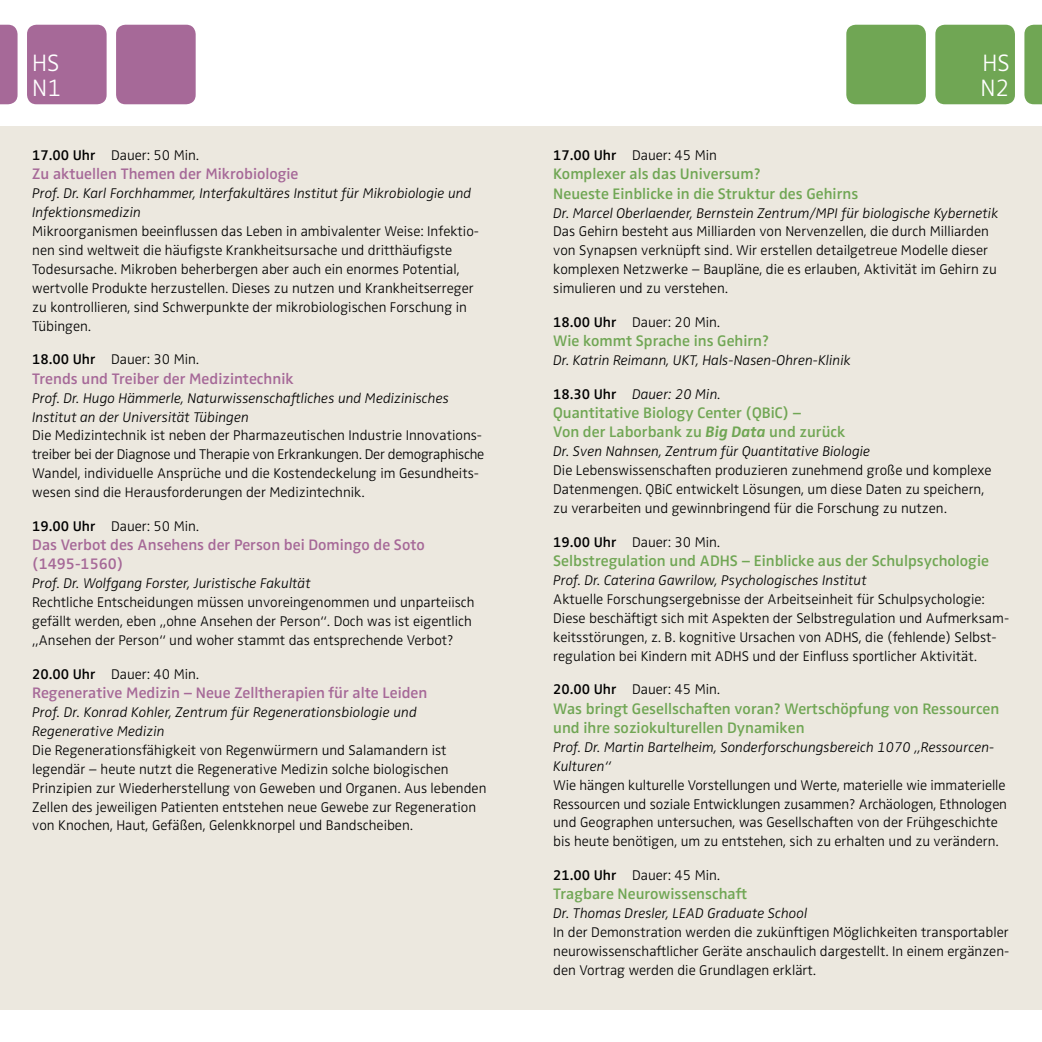
<style>
.page{position:relative;width:1042px;height:1042px;background:#fff}
.page>*{position:absolute;margin:0;border:0;box-sizing:border-box;transform-origin:0 0}
.t1{font:300 24.5px/24.5px "Zwo OT";color:#fff}
.t2{font:600 15.75px/19.2px "Zwo OT";color:#70a654}
.t3{font:600 15.75px/19.2px "Zwo OT";color:#a66998}
.t4{font:300 14.53px/18.9px "Zwo OT";color:#000}
.t5{font:italic 300 14.53px/18.9px "Zwo OT";color:#000}
.s1{font-weight:600}
.s2{font-weight:600;font-style:normal}
.s3{font-weight:700;font-style:italic}
</style>
<div class="page">
<div style="left:0;top:126px;width:1042px;height:883px;background:#ece8df"></div>
<div style="left:27px;top:25px;width:80px;height:79px;background:#a66998;border-radius:9px"></div>
<svg style="left:0;top:25px;width:18px;height:79px"></svg>
<div style="left:116px;top:25px;width:80px;height:79px;background:#a66998;border-radius:9px"></div>
<div style="left:935px;top:25px;width:80px;height:79px;background:#70a654;border-radius:9px"></div>
<div style="left:846px;top:25px;width:80px;height:79px;background:#70a654;border-radius:9px"></div>
<svg style="left:1024px;top:25px;width:18px;height:79px"></svg>
<h1 class="t1" style="left:32px;top:51px;width:31px">HS<br>N1</h1>
<h1 class="t1" style="left:980px;top:51px;width:31px">HS<br>N2</h1>
<p class="t4" style="left:32px;top:146px;width:168px"><span class="s1">17.00 Uhr</span> Dauer: 50 Min.</p>
<p class="t3" style="left:32px;top:165px;width:268px">Zu aktuellen Themen der Mikrobiologie</p>
<p class="t5" style="left:32px;top:184px;width:441px">Prof. Dr. Karl Forchhammer, Interfakultäres Institut für Mikrobiologie und<br>Infektionsmedizin</p>
<p class="t4" style="left:32px;top:222px;width:448px">Mikroorganismen beeinflussen das Leben in ambivalenter Weise: Infektio&shy;nen sind weltweit die häufigste Krankheitsursache und dritthäufigste Todesursache. Mikroben beherbergen aber auch ein enormes Potential, wertvolle Produkte herzustellen. Dieses zu nutzen und Krankheitserreger zu kontrollieren, sind Schwerpunkte der mikrobiologischen Forschung in Tübingen.</p>
<p class="t4" style="left:32px;top:350px;width:168px"><span class="s1">18.00 Uhr</span> Dauer: 30 Min.</p>
<p class="t3" style="left:32px;top:369px;width:263px">Trends und Treiber der Medizintechnik</p>
<p class="t5" style="left:32px;top:389px;width:418px">Prof. Dr. Hugo Hämmerle, Naturwissenschaftliches und Medizinisches<br>Institut an der Universität Tübingen</p>
<p class="t4" style="left:32px;top:426px;width:454px">Die Medizintechnik ist neben der Pharmazeutischen Industrie Innovations&shy;treiber bei der Diagnose und Therapie von Erkrankungen. Der demographische Wandel, individuelle Ansprüche und die Kostendeckelung im Gesundheits&shy;wesen sind die Herausforderungen der Medizintechnik.</p>
<p class="t4" style="left:32px;top:517px;width:168px"><span class="s1">19.00 Uhr</span> Dauer: 50 Min.</p>
<p class="t3" style="left:32px;top:536px;width:394px">Das Verbot des Ansehens der Person bei Domingo de Soto (1495-1560)</p>
<p class="t5" style="left:32px;top:574px;width:280px">Prof. Dr. Wolfgang Forster, Juristische Fakultät</p>
<p class="t4" style="left:32px;top:593px;width:444px">Rechtliche Entscheidungen müssen unvoreingenommen und unparteiisch gefällt werden, eben „ohne Ansehen der Person“. Doch was ist eigentlich „Ansehen der Person“ und woher stammt das entsprechende Verbot?</p>
<p class="t4" style="left:32px;top:665px;width:168px"><span class="s1">20.00 Uhr</span> Dauer: 40 Min.</p>
<p class="t3" style="left:32px;top:683px;width:397px">Regenerative Medizin – Neue Zelltherapien für alte Leiden</p>
<p class="t5" style="left:32px;top:703px;width:386px">Prof. Dr. Konrad Kohler, Zentrum für Regenerationsbiologie und<br>Regenerative Medizin</p>
<p class="t4" style="left:32px;top:741px;width:456px">Die Regenerationsfähigkeit von Regenwürmern und Salamandern ist legendär – heute nutzt die Regenerative Medizin solche biologischen Prinzipien zur Wiederherstellung von Geweben und Organen. Aus lebenden Zellen des jeweiligen Patienten entstehen neue Gewebe zur Regeneration von Knochen, Haut, Gefäßen, Gelenkknorpel und Bandscheiben.</p>
<p class="t4" style="left:553px;top:146px;width:165px"><span class="s1">17.00 Uhr</span> Dauer: 45 Min</p>
<p class="t2" style="left:553px;top:165px;width:306px">Komplexer als das Universum?<br>Neueste Einblicke in die Struktur des Gehirns</p>
<p class="t5" style="left:553px;top:204px;width:447px">Dr. Marcel Oberlaender, Bernstein Zentrum/MPI für biologische Kybernetik</p>
<p class="t4" style="left:553px;top:223px;width:445px">Das Gehirn besteht aus Milliarden von Nervenzellen, die durch Milliarden von Synapsen verknüpft sind. Wir erstellen detailgetreue Modelle dieser komplexen Netzwerke – Baupläne, die es erlauben, Aktivität im Gehirn zu simulieren und zu verstehen.</p>
<p class="t4" style="left:553px;top:313px;width:168px"><span class="s1">18.00 Uhr</span> Dauer: 20 Min.</p>
<p class="t2" style="left:553px;top:332px;width:217px">Wie kommt Sprache ins Gehirn?</p>
<p class="t5" style="left:553px;top:351px;width:299px">Dr. Katrin Reimann, UKT, Hals-Nasen-Ohren-Klinik</p>
<p class="t5" style="left:553px;top:385px;width:169px"><span class="s2">18.30 Uhr</span> Dauer: 20 Min.</p>
<p class="t2" style="left:553px;top:404px;width:294px">Quantitative Biology Center (QBiC) –<br>Von der Laborbank zu <span class="s3">Big Data</span> und zurück</p>
<p class="t5" style="left:553px;top:442px;width:318px">Dr. Sven Nahnsen, Zentrum für Quantitative Biologie</p>
<p class="t4" style="left:553px;top:461px;width:440px">Die Lebenswissenschaften produzieren zunehmend große und komplexe<br>Datenmengen. QBiC entwickelt Lösungen, um diese Daten zu speichern, zu verarbeiten und gewinnbringend für die Forschung zu nutzen.</p>
<p class="t4" style="left:553px;top:533px;width:168px"><span class="s1">19.00 Uhr</span> Dauer: 30 Min.</p>
<p class="t2" style="left:553px;top:551px;width:437px">Selbstregulation und ADHS – Einblicke aus der Schulpsychologie</p>
<p class="t5" style="left:553px;top:571px;width:315px">Prof. Dr. Caterina Gawrilow, Psychologisches Institut</p>
<p class="t4" style="left:553px;top:590px;width:457px">Aktuelle Forschungsergebnisse der Arbeitseinheit für Schulpsychologie:<br>Diese beschäftigt sich mit Aspekten der Selbstregulation und Aufmerksam&shy;keitsstörungen, z. B. kognitive Ursachen von ADHS, die (fehlende) Selbst&shy;regulation bei Kindern mit ADHS und der Einfluss sportlicher Aktivität.</p>
<p class="t4" style="left:553px;top:680px;width:168px"><span class="s1">20.00 Uhr</span> Dauer: 45 Min.</p>
<p class="t2" style="left:553px;top:699px;width:448px">Was bringt Gesellschaften voran? Wertschöpfung von Ressourcen und ihre soziokulturellen Dynamiken</p>
<p class="t5" style="left:553px;top:738px;width:443px">Prof. Dr. Martin Bartelheim, Sonderforschungsbereich 1070 „Ressourcen-<br>Kulturen“</p>
<p class="t4" style="left:553px;top:776px;width:455px">Wie hängen kulturelle Vorstellungen und Werte, materielle wie immaterielle Ressourcen und soziale Entwicklungen zusammen? Archäologen, Ethnologen und Geographen untersuchen, was Gesellschaften von der Frühgeschichte bis heute benötigen, um zu entstehen, sich zu erhalten und zu verändern.</p>
<p class="t4" style="left:553px;top:866px;width:168px"><span class="s1">21.00 Uhr</span> Dauer: 45 Min.</p>
<p class="t2" style="left:553px;top:885px;width:195px">Tragbare Neurowissenschaft</p>
<p class="t5" style="left:553px;top:904px;width:255px">Dr. Thomas Dresler, LEAD Graduate School</p>
<p class="t4" style="left:553px;top:923px;width:457px;text-align:justify">In der Demonstration werden die zukünftigen Möglichkeiten transportabler neurowissenschaftlicher Geräte anschaulich dargestellt. In einem ergänzen&shy;den Vortrag werden die Grundlagen erklärt.</p>
</div>
